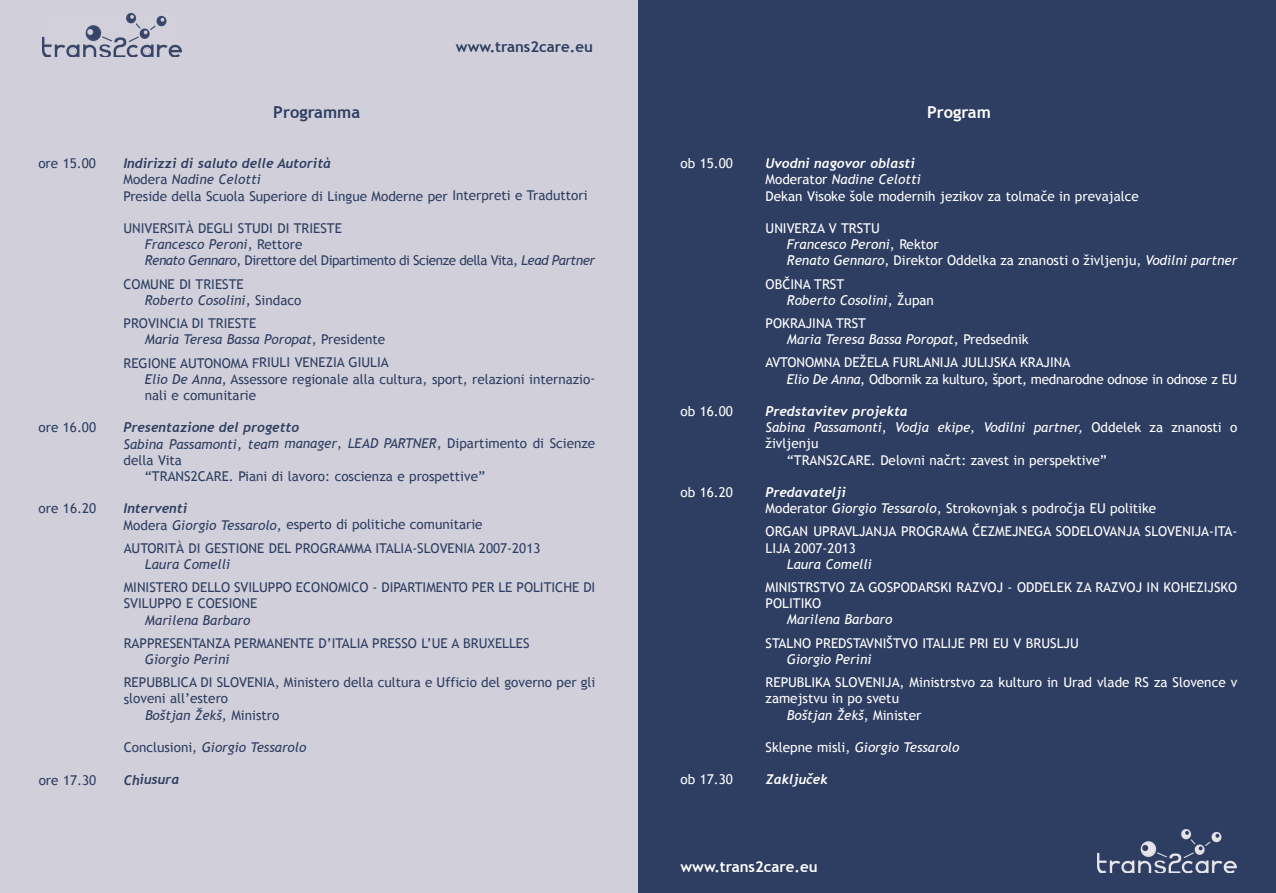
<style>
.page{position:relative;width:1276px;height:893px;background:#fff}
.page>*{position:absolute;margin:0;border:0;box-sizing:border-box;transform-origin:0 0}
.t1{font:700 16.5px "Trebuchet MS";color:#2e3e62}
.t2{font:700 16.5px "Trebuchet MS";color:#fff}
.t3{font:700 15px "Trebuchet MS";color:#2e3e62}
.t4{font:700 15px "Trebuchet MS";color:#fff}
.t5{font:13.5px/16.2px "Trebuchet MS";color:#2e3e62}
.t6{font:13.5px/16.2px "Trebuchet MS";color:#fff}
.t7{font:italic 13.5px "Trebuchet MS";color:#2e3e62}
.t8{font:italic 13.5px "Trebuchet MS";color:#fff}
.t9{font:13.5px/16.2px "Trebuchet MS";letter-spacing:-.03em;color:#2e3e62}
.t10{font:13.5px/16.2px "Trebuchet MS";letter-spacing:-.02em;color:#fff}
.t11{font:italic 700 13.5px "Trebuchet";color:#2e3e62}
.t12{font:italic 700 13.5px "Trebuchet";color:#fff}
.s1{font-style:italic}
.s2{font-style:normal}
</style>
<div class="page">
<div style="left:0;top:0;width:638px;height:893px;background:#d1d0da"></div>
<div style="left:638px;top:0;width:638px;height:893px;background:#2e3e62"></div>
<img style="left:42px;top:13px;width:139px;height:44px">
<img style="left:1097px;top:829px;width:139px;height:44px">
<p class="t1" style="left:273px;top:103px;width:88px">Programma</p>
<p class="t3" style="left:456px;top:38px;width:138px">www.trans2care.eu</p>
<p class="t5" style="left:38px;top:155px;width:59px">ore 15.00</p>
<p class="t11" style="left:123px;top:156px;width:209px">Indirizzi di saluto delle Autorità</p>
<p class="t5" style="left:123px;top:172px;width:465px">Modera <span class="s1">Nadine Celotti<br></span>Preside della Scuola Superiore di Lingue Moderne per Interpreti e Traduttori</p>
<p class="t9" style="left:145px;top:220px;width:452px;text-indent:-21px">UNIVERSITÀ DEGLI STUDI DI TRIESTE<br><span class="s1">Francesco Peroni</span>, Rettore<br><span class="s1">Renato Gennaro</span>, Direttore del Dipartimento di Scienze della Vita, <span class="s1">Lead Partner</span></p>
<p class="t5" style="left:145px;top:276px;width:158px;text-indent:-21px">COMUNE DI TRIESTE<br><span class="s1">Roberto Cosolini</span>, Sindaco</p>
<p class="t5" style="left:145px;top:315px;width:242px;text-indent:-21px">PROVINCIA DI TRIESTE<br><span class="s1">Maria Teresa Bassa Poropat</span>, Presidente</p>
<p class="t5" style="left:145px;top:355px;width:452px;text-indent:-21px">REGIONE AUTONOMA FRIULI VENEZIA GIULIA<br><span class="s1">Elio De Anna</span>, Assessore regionale alla cultura, sport, relazioni internazio&shy;nali e comunitarie</p>
<p class="t5" style="left:39px;top:419px;width:59px">ore 16.00</p>
<p class="t11" style="left:124px;top:420px;width:177px">Presentazione del progetto</p>
<p class="t7" style="left:124px;top:436px;width:473px">Sabina Passamonti<span class="s2">,</span> team manager, LEAD PARTNER<span class="s2">, Dipartimento di Scienze</span></p>
<p class="t5" style="left:124px;top:452px;width:60px">della Vita</p>
<p class="t5" style="left:145px;top:468px;width:342px">“TRANS2CARE. Piani di lavoro: coscienza e prospettive”</p>
<p class="t5" style="left:39px;top:500px;width:59px">ore 16.20</p>
<p class="t11" style="left:124px;top:501px;width:65px">Interventi</p>
<p class="t5" style="left:124px;top:513px;width:418px;line-height:23.2px">Modera <span class="s1">Giorgio Tessarolo</span>, esperto di politiche comunitarie<br>AUTORITÀ DI GESTIONE DEL PROGRAMMA ITALIA-SLOVENIA 2007-2013</p>
<p class="t7" style="left:145px;top:556px;width:87px">Laura Comelli</p>
<p class="t5" style="left:124px;top:579px;width:473px">MINISTERO DELLO SVILUPPO ECONOMICO - DIPARTIMENTO PER LE POLITICHE DI<br>SVILUPPO E COESIONE</p>
<p class="t7" style="left:145px;top:612px;width:107px">Marilena Barbaro</p>
<p class="t5" style="left:124px;top:635px;width:407px">RAPPRESENTANZA PERMANENTE D’ITALIA PRESSO L’UE A BRUXELLES</p>
<p class="t7" style="left:145px;top:651px;width:86px">Giorgio Perini</p>
<p class="t5" style="left:124px;top:674px;width:473px">REPUBBLICA DI SLOVENIA, Ministero della cultura e Ufficio del governo per gli</p>
<p class="t5" style="left:124px;top:690px;width:106px">sloveni all’estero</p>
<p class="t7" style="left:145px;top:707px;width:136px">Boštjan Žekš<span class="s2">, Ministro</span></p>
<p class="t7" style="left:124px;top:739px;width:184px"><span class="s2">Conclusioni,</span> Giorgio Tessarolo</p>
<p class="t5" style="left:39px;top:772px;width:59px">ore 17.30</p>
<p class="t11" style="left:124px;top:772px;width:57px">Chiusura</p>
<p class="t2" style="left:927px;top:103px;width:65px">Program</p>
<p class="t6" style="left:680px;top:155px;width:54px">ob 15.00</p>
<p class="t12" style="left:765px;top:155px;width:151px">Uvodni nagovor oblasti</p>
<p class="t6" style="left:765px;top:171px;width:375px">Moderator <span class="s1">Nadine Celotti<br></span>Dekan Visoke šole modernih jezikov za tolmače in prevajalce</p>
<p class="t6" style="left:787px;top:220px;width:452px;text-indent:-21px">UNIVERZA V TRSTU<br><span class="s1">Francesco Peroni</span>, Rektor<br><span class="s1">Renato Gennaro</span>, Direktor Oddelka za znanosti o življenju, <span class="s1">Vodilni partner</span></p>
<p class="t6" style="left:787px;top:276px;width:149px;text-indent:-21px">OBČINA TRST<br><span class="s1">Roberto Cosolini</span>, Župan</p>
<p class="t6" style="left:787px;top:315px;width:243px;text-indent:-21px">POKRAJINA TRST<br><span class="s1">Maria Teresa Bassa Poropat</span>, Predsednik</p>
<p class="t10" style="left:787px;top:354px;width:452px;text-indent:-21px">AVTONOMNA DEŽELA FURLANIJA JULIJSKA KRAJINA<br><span class="s1">Elio De Anna</span>, Odbornik za kulturo, šport, mednarodne odnose in odnose z EU</p>
<p class="t6" style="left:680px;top:403px;width:54px">ob 16.00</p>
<p class="t12" style="left:765px;top:403px;width:144px">Predstavitev projekta</p>
<p class="t8" style="left:765px;top:419px;width:473px">Sabina Passamonti<span class="s2">,</span> Vodja ekipe, Vodilni partner, <span class="s2">Oddelek za znanosti o</span></p>
<p class="t6" style="left:765px;top:435px;width:54px">življenju</p>
<p class="t6" style="left:787px;top:452px;width:321px">“TRANS2CARE. Delovni načrt: zavest in perspektive”</p>
<p class="t6" style="left:680px;top:484px;width:54px">ob 16.20</p>
<p class="t12" style="left:765px;top:484px;width:82px">Predavatelji</p>
<p class="t6" style="left:765px;top:497px;width:473px;line-height:23.2px">Moderator <span class="s1">Giorgio Tessarolo</span>, Strokovnjak s področja EU politike<br>ORGAN UPRAVLJANJA PROGRAMA ČEZMEJNEGA SODELOVANJA SLOVENIJA-ITA-</p>
<p class="t6" style="left:765px;top:540px;width:92px">LIJA 2007-2013</p>
<p class="t8" style="left:787px;top:556px;width:87px">Laura Comelli</p>
<p class="t6" style="left:765px;top:579px;width:473px">MINISTRSTVO ZA GOSPODARSKI RAZVOJ - ODDELEK ZA RAZVOJ IN KOHEZIJSKO<br>POLITIKO</p>
<p class="t8" style="left:787px;top:612px;width:107px">Marilena Barbaro</p>
<p class="t6" style="left:765px;top:635px;width:315px">STALNO PREDSTAVNIŠTVO ITALIJE PRI EU V BRUSLJU</p>
<p class="t8" style="left:787px;top:651px;width:86px">Giorgio Perini</p>
<p class="t6" style="left:765px;top:674px;width:473px">REPUBLIKA SLOVENIJA, Ministrstvo za kulturo in Urad vlade RS za Slovence v</p>
<p class="t6" style="left:765px;top:690px;width:135px">zamejstvu in po svetu</p>
<p class="t8" style="left:787px;top:707px;width:136px">Boštjan Žekš<span class="s2">, Minister</span></p>
<p class="t8" style="left:765px;top:739px;width:195px"><span class="s2">Sklepne misli,</span> Giorgio Tessarolo</p>
<p class="t6" style="left:680px;top:771px;width:54px">ob 17.30</p>
<p class="t12" style="left:765px;top:772px;width:64px">Zaključek</p>
<p class="t4" style="left:680px;top:858px;width:138px">www.trans2care.eu</p>
</div>
